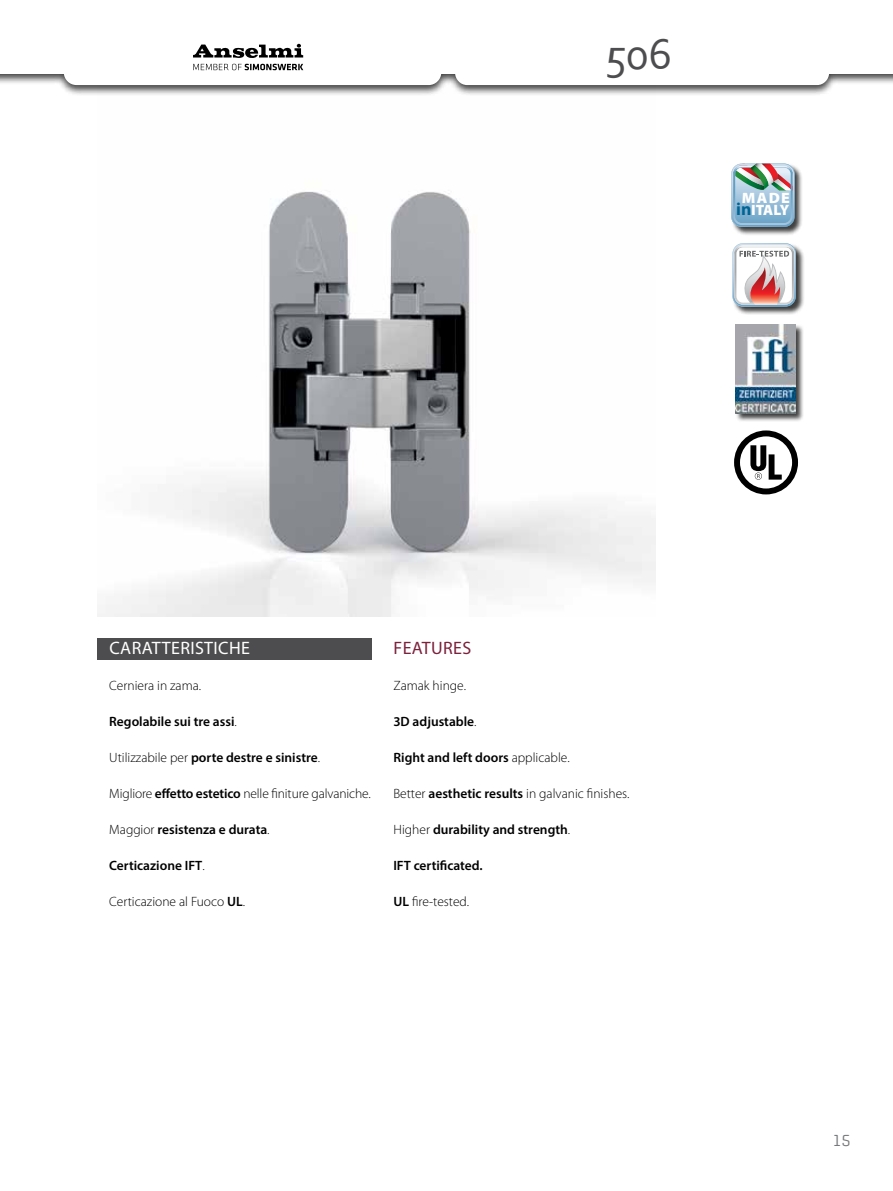
<style>
.page{position:relative;width:893px;height:1191px;background:#fff}
.page>*{position:absolute;margin:0;border:0;box-sizing:border-box;transform-origin:0 0}
.t1{font:45px "Corbel";color:#4d4d4f}
.t2{font:18px "Myriad Pro";letter-spacing:.02em;color:#fff}
.t3{font:18px "Myriad Pro";letter-spacing:.02em;color:#7c223d}
.t4{font:700 17.7px "Myriad Pro";color:#006594}
.t5{font:900 15px "Myriad Pro";color:#fff}
.t6{font:900 15px "Myriad Pro";color:#fff;scale:1.05 1}
.t7{font:15px "Offside";color:#77787b}
.t8{font:600 13.5px "Myriad Pro";color:#000}
.t9{font:300 13.5px "Myriad Pro";color:#000}
.s1{font-weight:300}
.s2{font-weight:600}
</style>
<div class="page">
<div style="left:735px;top:324px;width:69px;height:98px;background:#000;opacity:.75"></div>
<img style="left:735px;top:324px;width:60px;height:90px">
<div style="left:731px;top:163px;width:72px;height:72px;background:#000;opacity:.75"></div>
<svg style="left:731px;top:163px;width:64px;height:64px;background:#98b3c0"></svg>
<img style="left:98px;top:192px;width:557px;height:425px">
<svg style="left:734px;top:430px;width:64px;height:64px"></svg>
<div style="left:98px;top:638px;width:274px;height:21px;background:#4d4d4f"></div>
<div style="left:0;top:0;width:893px;height:96px;background:#000;opacity:.75"></div>
<div style="left:0;top:0;width:893px;height:74px;background:#fff"></div>
<div style="left:455px;top:0;width:374px;height:85px;background:#fff;border-radius:12px"></div>
<div style="left:64px;top:0;width:377px;height:85px;background:#fff;border-radius:13px"></div>
<svg style="left:193px;top:44px;width:110px;height:14px"></svg>
<svg style="left:193px;top:64px;width:110px;height:6px"></svg>
<div style="left:732px;top:243px;width:72px;height:72px;background:#000;opacity:.75"></div>
<svg style="left:732px;top:243px;width:64px;height:63px"></svg>
<h1 class="t1" style="left:605px;top:26px;width:69px">506</h1>
<p class="t6" style="left:742px;top:188px;width:47px">MADE</p>
<h3 class="t4" style="left:736px;top:197px;width:17px">in</h3>
<p class="t5" style="left:751px;top:200px;width:40px">ITALY</p>
<h2 class="t2" style="left:109px;top:636px;width:142px">CARATTERISTICHE</h2>
<p class="t9" style="left:109px;top:678px;width:94px">Cerniera in zama.</p>
<p class="t8" style="left:109px;top:712px;width:129px">Regolabile sui tre assi<span class="s1">.</span></p>
<p class="t8" style="left:109px;top:748px;width:212px"><span class="s1">Utilizzabile per</span> porte destre e sinistre<span class="s1">.</span></p>
<p class="t9" style="left:109px;top:786px;width:263px">Migliore <span class="s2">effetto estetico</span> nelle finiture galvaniche.</p>
<p class="t8" style="left:109px;top:820px;width:162px"><span class="s1">Maggior</span> resistenza e durata<span class="s1">.</span></p>
<p class="t8" style="left:109px;top:856px;width:97px">Certicazione IFT<span class="s1">.</span></p>
<p class="t9" style="left:109px;top:894px;width:137px">Certicazione al Fuoco <span class="s2">UL</span>.</p>
<h2 class="t3" style="left:394px;top:636px;width:79px">FEATURES</h2>
<p class="t9" style="left:393px;top:678px;width:74px">Zamak hinge.</p>
<p class="t8" style="left:393px;top:712px;width:85px">3D adjustable<span class="s1">.</span></p>
<p class="t8" style="left:393px;top:748px;width:178px">Right and left doors <span class="s1">applicable.</span></p>
<p class="t9" style="left:393px;top:786px;width:238px">Better <span class="s2">aesthetic results</span> in galvanic finishes.</p>
<p class="t8" style="left:393px;top:820px;width:178px"><span class="s1">Higher</span> durability and strength<span class="s1">.</span></p>
<p class="t8" style="left:393px;top:856px;width:91px">IFT certificated.</p>
<p class="t9" style="left:393px;top:894px;width:77px"><span class="s2">UL</span> fire-tested.</p>
<p class="t7" style="left:832px;top:1131px;width:19px">15</p>
</div>
